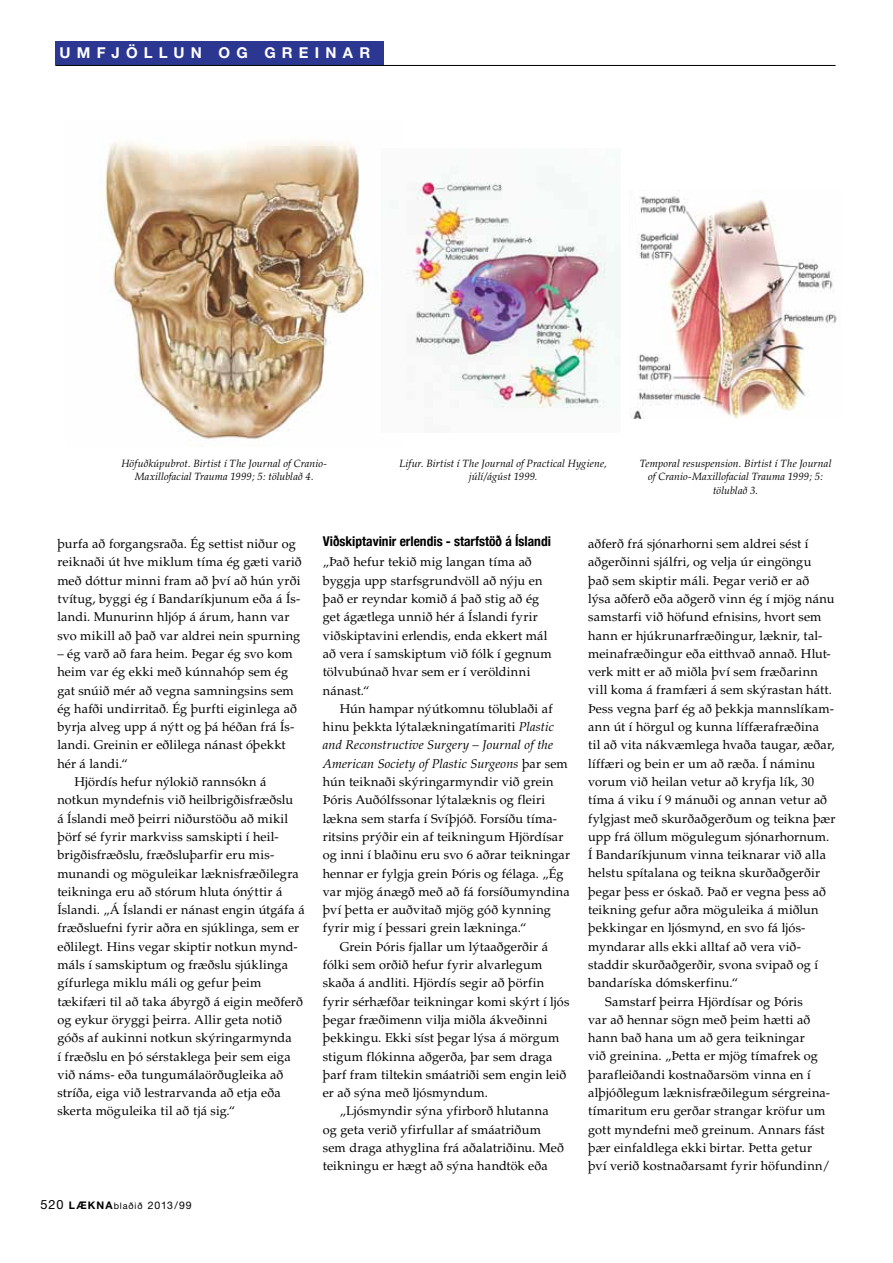
<style>
.page{position:relative;width:893px;height:1263px;background:#fff}
.page>*{position:absolute;margin:0;border:0;box-sizing:border-box;transform-origin:0 0}
.t1{font:700 15px "Helvetica Neue";letter-spacing:.41em;color:#fff}
.t2{font:700 condensed 13.5px "Helvetica Neue";color:#000}
.t3{font:12.75px/18.3px "Palatino";letter-spacing:.01em;color:#000}
.t4{font:italic 12.75px "Palatino";letter-spacing:.005em;color:#000}
.t5{font:italic 10.5px/13.5px "Palatino";letter-spacing:.01em;color:#000;text-align:center}
.t6{font:10.5px "Helvetica Neue";letter-spacing:.075em;color:#000}
.s1{font-size:12.75px}
.s2{font-weight:700}
.s3{font-size:9px}
.s4{font-style:italic}
.s5{font-style:normal}
</style>
<div class="page">
<div style="left:55px;top:42px;width:329px;height:23px;background:#2c3791"></div>
<hr style="left:55px;top:65px;width:781px;height:1px;background:#000">
<img style="left:104px;top:141px;width:263px;height:305px">
<img style="left:631px;top:196px;width:206px;height:222px">
<img style="left:390px;top:166px;width:231px;height:242px">
<p class="t1" style="left:60px;top:43px;width:312px">UMFJÖLLUN OG GREINAR</p>
<p class="t5" style="left:121px;top:456px;width:207px">Höfuðkúpubrot. Birtist í The Journal of Cranio-<br>Maxillofacial Trauma 1999; 5: tölublað 4.</p>
<p class="t5" style="left:400px;top:456px;width:209px">Lifur. Birtist í The Journal of Practical Hygiene, júlí/ágúst 1999.</p>
<p class="t5" style="left:640px;top:456px;width:193px">Temporal resuspension. Birtist í The Journal of Cranio-Maxillofacial Trauma 1999; 5: tölublað 3.</p>
<p class="t3" style="left:57px;top:535px;width:246px">þurfa að forgangsraða. Ég settist niður og reiknaði út hve miklum tíma ég gæti varið með dóttur minni fram að því að hún yrði tvítug, byggi ég í Bandaríkjunum eða á Ís&shy;landi. Munurinn hljóp á árum, hann var svo mikill að það var aldrei nein spurning</p>
<p class="t3" style="left:57px;top:645px;width:237px">– ég varð að fara heim. Þegar ég svo kom</p>
<p class="t3" style="left:57px;top:663px;width:232px">heim var ég ekki með kúnnahóp sem ég</p>
<p class="t3" style="left:57px;top:681px;width:238px">gat snúið mér að vegna samningsins sem</p>
<p class="t3" style="left:57px;top:700px;width:241px">ég hafði undirritað. Ég þurfti eiginlega að</p>
<p class="t3" style="left:57px;top:718px;width:238px">byrja alveg upp á nýtt og þá héðan frá Ís-</p>
<p class="t3" style="left:57px;top:736px;width:230px">landi. Greinin er eðlilega nánast óþekkt</p>
<p class="t3" style="left:57px;top:754px;width:72px">hér á landi.“</p>
<p class="t3" style="left:74px;top:773px;width:194px">Hjördís hefur nýlokið rannsókn á</p>
<p class="t3" style="left:57px;top:791px;width:237px">notkun myndefnis við heilbrigðisfræðslu</p>
<p class="t3" style="left:57px;top:809px;width:232px">á Íslandi með þeirri niðurstöðu að mikil</p>
<p class="t3" style="left:57px;top:828px;width:223px">þörf sé fyrir markviss samskipti í heil-</p>
<p class="t3" style="left:57px;top:846px;width:218px">brigðisfræðslu, fræðsluþarfir eru mis-</p>
<p class="t3" style="left:57px;top:864px;width:243px">munandi og möguleikar læknisfræðilegra</p>
<p class="t3" style="left:57px;top:882px;width:227px">teikninga eru að stórum hluta ónýttir á</p>
<p class="t3" style="left:57px;top:901px;width:249px">Íslandi. „Á Íslandi er nánast engin útgáfa á</p>
<p class="t3" style="left:57px;top:919px;width:243px">fræðsluefni fyrir aðra en sjúklinga, sem er</p>
<p class="t3" style="left:57px;top:937px;width:242px">eðlilegt. Hins vegar skiptir notkun mynd-</p>
<p class="t3" style="left:57px;top:956px;width:232px">máls í samskiptum og fræðslu sjúklinga</p>
<p class="t3" style="left:57px;top:974px;width:206px">gífurlega miklu máli og gefur þeim</p>
<p class="t3" style="left:57px;top:992px;width:247px">tækifæri til að taka ábyrgð á eigin meðferð</p>
<p class="t3" style="left:57px;top:1011px;width:226px">og eykur öryggi þeirra. Allir geta notið</p>
<p class="t3" style="left:57px;top:1029px;width:236px">góðs af aukinni notkun skýringarmynda</p>
<p class="t3" style="left:57px;top:1047px;width:235px">í fræðslu en þó sérstaklega þeir sem eiga</p>
<p class="t3" style="left:57px;top:1065px;width:228px">við náms- eða tungumálaörðugleika að</p>
<p class="t3" style="left:57px;top:1084px;width:225px">stríða, eiga við lestrarvanda að etja eða</p>
<p class="t3" style="left:57px;top:1102px;width:179px">skerta möguleika til að tjá sig.“</p>
<p class="t6" style="left:40px;top:1199px;width:153px"><span class="s1">520</span> <span class="s2">LÆKNA</span><span class="s3">blaðið</span> 2013/99</p>
<p class="t2" style="left:323px;top:533px;width:230px">Viðskiptavinir erlendis - starfstöð á Íslandi</p>
<p class="t3" style="left:323px;top:553px;width:230px">„Það hefur tekið mig langan tíma að byggja upp starfsgrundvöll að nýju en það er reyndar komið á það stig að ég get ágætlega unnið hér á Íslandi fyrir viðskiptavini erlendis, enda ekkert mál að vera í samskiptum við fólk í gegnum tölvubúnað hvar sem er í veröldinni nánast.“</p>
<p class="t3" style="left:340px;top:700px;width:214px">Hún hampar nýútkomnu tölublaði af</p>
<p class="t3" style="left:323px;top:718px;width:233px">hinu þekkta lýtalækningatímariti <span class="s4">Plastic</span></p>
<p class="t4" style="left:323px;top:738px;width:232px">and Reconstructive Surgery – Journal of the</p>
<p class="t4" style="left:323px;top:756px;width:247px">American Society of Plastic Surgeons <span class="s5">þar sem</span></p>
<p class="t3" style="left:323px;top:773px;width:232px">hún teiknaði skýringarmyndir við grein</p>
<p class="t3" style="left:323px;top:791px;width:224px">Þóris Auðólfssonar lýtalæknis og fleiri</p>
<p class="t3" style="left:323px;top:809px;width:236px">lækna sem starfa í Svíþjóð. Forsíðu tíma-</p>
<p class="t3" style="left:323px;top:828px;width:242px">ritsins prýðir ein af teikningum Hjördísar</p>
<p class="t3" style="left:323px;top:846px;width:249px">og inni í blaðinu eru svo 6 aðrar teikningar</p>
<p class="t3" style="left:323px;top:864px;width:242px">hennar er fylgja grein Þóris og félaga. „Ég</p>
<p class="t3" style="left:323px;top:882px;width:249px">var mjög ánægð með að fá forsíðumyndina</p>
<p class="t3" style="left:323px;top:901px;width:230px">því þetta er auðvitað mjög góð kynning</p>
<p class="t3" style="left:323px;top:919px;width:205px">fyrir mig í þessari grein lækninga.“</p>
<p class="t3" style="left:340px;top:937px;width:210px">Grein Þóris fjallar um lýtaaðgerðir á</p>
<p class="t3" style="left:323px;top:956px;width:221px">fólki sem orðið hefur fyrir alvarlegum</p>
<p class="t3" style="left:323px;top:974px;width:223px">skaða á andliti. Hjördís segir að þörfin</p>
<p class="t3" style="left:323px;top:992px;width:248px">fyrir sérhæfðar teikningar komi skýrt í ljós</p>
<p class="t3" style="left:323px;top:1011px;width:226px">þegar fræðimenn vilja miðla ákveðinni</p>
<p class="t3" style="left:323px;top:1029px;width:238px">þekkingu. Ekki síst þegar lýsa á mörgum</p>
<p class="t3" style="left:323px;top:1047px;width:231px">stigum flókinna aðgerða, þar sem draga</p>
<p class="t3" style="left:323px;top:1065px;width:245px">þarf fram tiltekin smáatriði sem engin leið</p>
<p class="t3" style="left:323px;top:1084px;width:167px">er að sýna með ljósmyndum.</p>
<p class="t3" style="left:340px;top:1102px;width:210px">„Ljósmyndir sýna yfirborð hlutanna</p>
<p class="t3" style="left:323px;top:1120px;width:220px">og geta verið yfirfullar af smáatriðum</p>
<p class="t3" style="left:323px;top:1139px;width:243px">sem draga athyglina frá aðalatriðinu. Með</p>
<p class="t3" style="left:323px;top:1157px;width:227px">teikningu er hægt að sýna handtök eða</p>
<p class="t3" style="left:588px;top:535px;width:222px">aðferð frá sjónarhorni sem aldrei sést í</p>
<p class="t3" style="left:588px;top:553px;width:225px">aðgerðinni sjálfri, og velja úr eingöngu</p>
<p class="t3" style="left:588px;top:571px;width:223px">það sem skiptir máli. Þegar verið er að</p>
<p class="t3" style="left:588px;top:590px;width:248px">lýsa aðferð eða aðgerð vinn ég í mjög nánu</p>
<p class="t3" style="left:588px;top:608px;width:235px">samstarfi við höfund efnisins, hvort sem</p>
<p class="t3" style="left:588px;top:626px;width:236px">hann er hjúkrunarfræðingur, læknir, tal-</p>
<p class="t3" style="left:588px;top:644px;width:244px">meinafræðingur eða eitthvað annað. Hlut-</p>
<p class="t3" style="left:588px;top:663px;width:231px">verk mitt er að miðla því sem fræðarinn</p>
<p class="t3" style="left:588px;top:681px;width:245px">vill koma á framfæri á sem skýrastan hátt.</p>
<p class="t3" style="left:588px;top:699px;width:247px">Þess vegna þarf ég að þekkja mannslíkam-</p>
<p class="t3" style="left:588px;top:718px;width:233px">ann út í hörgul og kunna líffærafræðina</p>
<p class="t3" style="left:588px;top:736px;width:248px">til að vita nákvæmlega hvaða taugar, æðar,</p>
<p class="t3" style="left:588px;top:754px;width:229px">líffæri og bein er um að ræða. Í náminu</p>
<p class="t3" style="left:588px;top:773px;width:228px">vorum við heilan vetur að kryfja lík, 30</p>
<p class="t3" style="left:588px;top:791px;width:241px">tíma á viku í 9 mánuði og annan vetur að</p>
<p class="t3" style="left:588px;top:809px;width:249px">fylgjast með skurðaðgerðum og teikna þær</p>
<p class="t3" style="left:588px;top:827px;width:243px">upp frá öllum mögulegum sjónarhornum.</p>
<p class="t3" style="left:588px;top:846px;width:239px">Í Bandaríkjunum vinna teiknarar við alla</p>
<p class="t3" style="left:588px;top:864px;width:233px">helstu spítalana og teikna skurðaðgerðir</p>
<p class="t3" style="left:588px;top:882px;width:239px">þegar þess er óskað. Það er vegna þess að</p>
<p class="t3" style="left:588px;top:901px;width:232px">teikning gefur aðra möguleika á miðlun</p>
<p class="t3" style="left:588px;top:919px;width:219px">þekkingar en ljósmynd, en svo fá ljós-</p>
<p class="t3" style="left:588px;top:937px;width:214px">myndarar alls ekki alltaf að vera við-</p>
<p class="t3" style="left:588px;top:956px;width:231px">staddir skurðaðgerðir, svona svipað og í</p>
<p class="t3" style="left:588px;top:974px;width:151px">bandaríska dómskerfinu.“</p>
<p class="t3" style="left:605px;top:992px;width:199px">Samstarf þeirra Hjördísar og Þóris</p>
<p class="t3" style="left:588px;top:1010px;width:224px">var að hennar sögn með þeim hætti að</p>
<p class="t3" style="left:588px;top:1029px;width:218px">hann bað hana um að gera teikningar</p>
<p class="t3" style="left:588px;top:1047px;width:231px">við greinina. „Þetta er mjög tímafrek og</p>
<p class="t3" style="left:588px;top:1065px;width:224px">þarafleiðandi kostnaðarsöm vinna en í</p>
<p class="t3" style="left:588px;top:1084px;width:244px">alþjóðlegum læknisfræðilegum sérgreina-</p>
<p class="t3" style="left:588px;top:1102px;width:239px">tímaritum eru gerðar strangar kröfur um</p>
<p class="t3" style="left:588px;top:1120px;width:238px">gott myndefni með greinum. Annars fást</p>
<p class="t3" style="left:588px;top:1138px;width:225px">þær einfaldlega ekki birtar. Þetta getur</p>
<p class="t3" style="left:588px;top:1157px;width:243px">því verið kostnaðarsamt fyrir höfundinn/</p>
</div>
